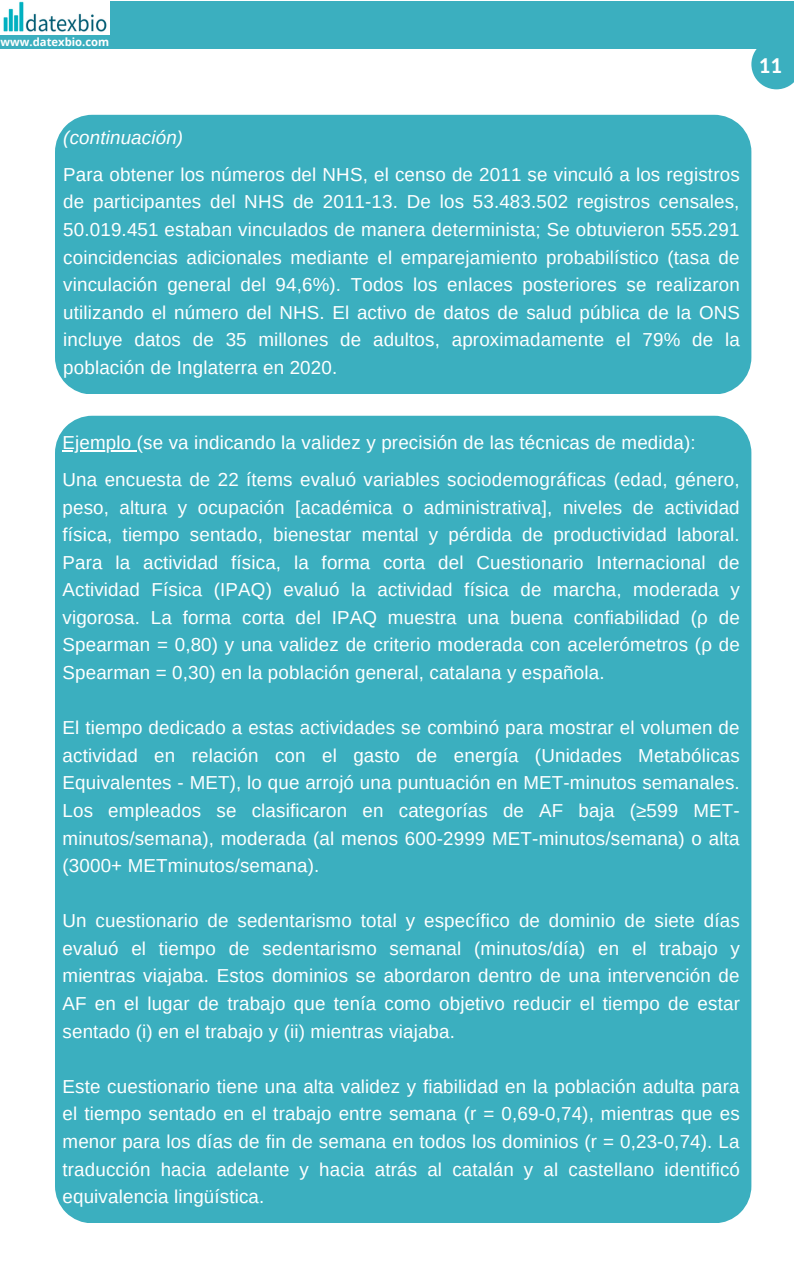
<style>
.page{position:relative;width:794px;height:1266px;background:#fff}
.page>*{position:absolute;margin:0;border:0;box-sizing:border-box;transform-origin:0 0}
.t1{font:700 22.5px "Carlito";color:#fff}
.t2{font:18.75px/27.6px "Arimo";letter-spacing:.01em;color:#fff;text-align:justify}
.t3{font:italic 18.75px "Arimo";letter-spacing:.01em;color:#fff}
.t4{font:700 11.25px "Open Sans";color:#fff}
</style>
<div class="page">
<svg style="left:751px;top:49px;width:42px;height:40px;background:#51b8c6"></svg>
<div style="left:0;top:1px;width:793px;height:48px;background:#3bafbf"></div>
<img style="left:0;top:1px;width:110px;height:33px">
<div style="left:55px;top:115px;width:695px;height:279px;background:#3bafbf"></div>
<div style="left:55px;top:416px;width:695px;height:807px;background:#3bafbf"></div>
<hr style="left:62px;top:450px;width:75px;height:1px;background:#fff">
<p class="t4" style="left:1px;top:34px;width:110px">www.datexbio.com</p>
<p class="t1" style="left:758px;top:56px;width:24px">11</p>
<p class="t3" style="left:63px;top:127px;width:121px">(continuación)</p>
<p class="t2" style="left:63px;top:160px;width:677px">Para obtener los números del NHS, el censo de 2011 se vinculó a los registros de participantes del NHS de 2011-13. De los 53.483.502 registros censales, 50.019.451 estaban vinculados de manera determinista; Se obtuvieron 555.291 coincidencias adicionales mediante el emparejamiento probabilístico (tasa de vinculación general del 94,6%). Todos los enlaces posteriores se realizaron utilizando el número del NHS. El activo de datos de salud pública de la ONS incluye datos de 35 millones de adultos, aproximadamente el 79% de la población de Inglaterra en 2020.</p>
<p class="t2" style="left:62px;top:424px;width:678px;line-height:37.1px">Ejemplo (se va indicando la validez y precisión de las técnicas de medida):<br>Una encuesta de 22 ítems evaluó variables sociodemográficas (edad, género,</p>
<p class="t2" style="left:62px;top:493px;width:678px">peso, altura y ocupación [académica o administrativa], niveles de actividad física, tiempo sentado, bienestar mental y pérdida de productividad laboral.<br>Para la actividad física, la forma corta del Cuestionario Internacional de Actividad Física (IPAQ) evaluó la actividad física de marcha, moderada y vigorosa. La forma corta del IPAQ muestra una buena confiabilidad (ρ de Spearman = 0,80) y una validez de criterio moderada con acelerómetros (ρ de Spearman = 0,30) en la población general, catalana y española.</p>
<p class="t2" style="left:62px;top:714px;width:678px">El tiempo dedicado a estas actividades se combinó para mostrar el volumen de actividad en relación con el gasto de energía (Unidades Metabólicas Equivalentes - MET), lo que arrojó una puntuación en MET-minutos semanales.<br>Los empleados se clasificaron en categorías de AF baja (≥599 MET&shy;minutos/semana), moderada (al menos 600-2999 MET-minutos/semana) o alta (3000+ METminutos/semana).</p>
<p class="t2" style="left:62px;top:907px;width:678px">Un cuestionario de sedentarismo total y específico de dominio de siete días evaluó el tiempo de sedentarismo semanal (minutos/día) en el trabajo y mientras viajaba. Estos dominios se abordaron dentro de una intervención de AF en el lugar de trabajo que tenía como objetivo reducir el tiempo de estar sentado (i) en el trabajo y (ii) mientras viajaba.</p>
<p class="t2" style="left:62px;top:1072px;width:678px">Este cuestionario tiene una alta validez y fiabilidad en la población adulta para el tiempo sentado en el trabajo entre semana (r = 0,69-0,74), mientras que es menor para los días de fin de semana en todos los dominios (r = 0,23-0,74). La traducción hacia adelante y hacia atrás al catalán y al castellano identificó equivalencia lingüística.</p>
</div>
